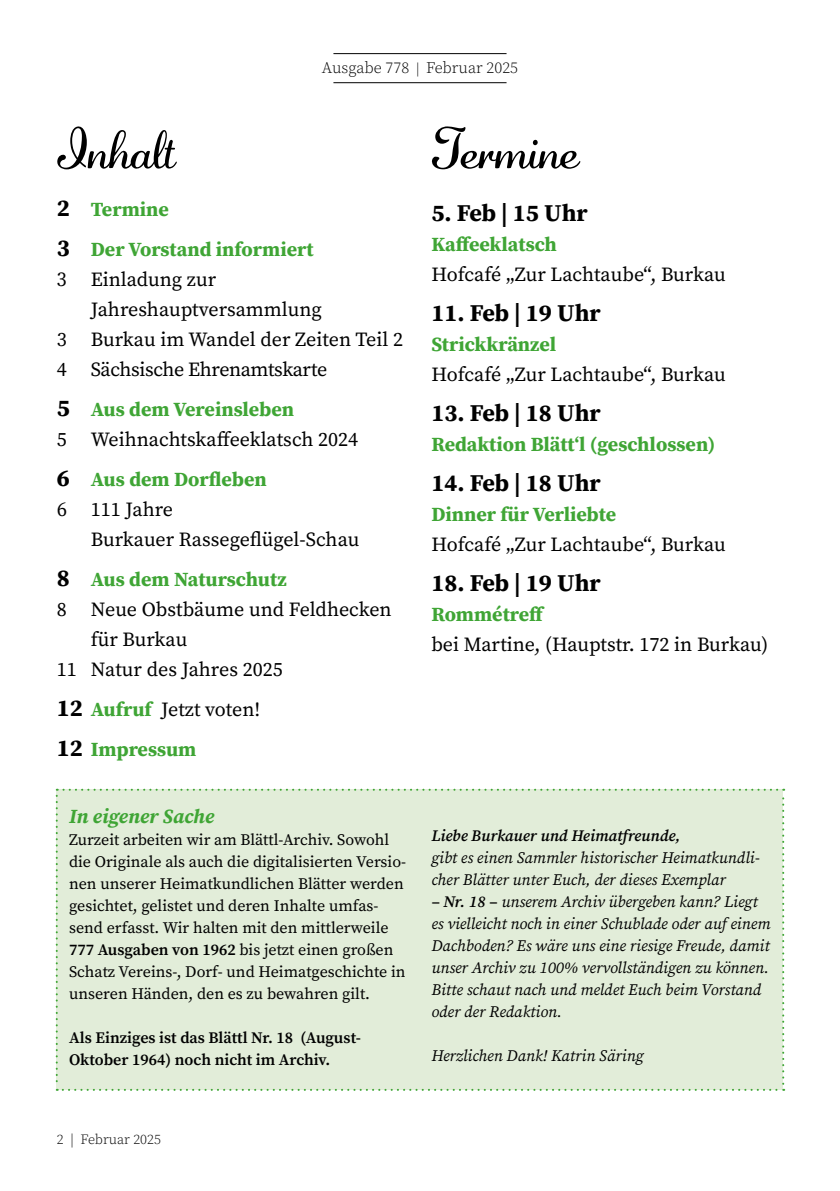
<style>
.page{position:relative;width:840px;height:1191px;background:#fff}
.page>*{position:absolute;margin:0;border:0;box-sizing:border-box;transform-origin:0 0}
.t1{font:54px "Adage Script JF";color:#000}
.t2{font:700 24px "Source Serif Pro";color:#000}
.t3{font:20px/30px "Source Serif Pro";color:#000}
.t4{font:700 20px/40px "Source Serif Pro";color:#3fa535}
.t5{font:20px "Source Serif Pro";letter-spacing:-.02em;color:#000}
.t6{font:italic 700 20px "Source Serif Pro";color:#3fa535}
.t7{font:italic 16px/22px "Source Serif Pro";color:#000}
.t8{font:16px/22px "Source Serif Pro";color:#000}
.t9{font:600 16px/22px "Source Serif Pro";color:#000}
.t10{font:italic 600 16px "Source Serif Pro";color:#000}
.t11{font:300 16px "Source Serif Pro";color:#000}
.t12{font:300 14px "Source Serif Pro";color:#000}
.s1{font-size:14px}
.s2{font-size:24px;color:#000}
.s3{font-weight:700;font-size:24px}
.s4{font-weight:700;color:#3fa535}
.s5{font-weight:400;color:#000}
.s6{font-weight:600}
</style>
<div class="page">
<hr style="left:333px;top:82px;width:173px;height:1px;background:#000">
<hr style="left:333px;top:53px;width:173px;height:1px;background:#000">
<div style="left:56px;top:788px;width:727px;height:302px;background:#e2edd9"></div>
<p class="t11" style="left:321px;top:58px;width:198px">Ausgabe 778 <span class="s1">|</span> Februar 2025</p>
<h1 class="t1" style="left:57px;top:114px;width:119px">Inhalt</h1>
<h1 class="t1" style="left:431px;top:114px;width:148px">Termine</h1>
<p class="t4" style="left:57px;top:189px;width:258px"><span class="s2">2</span> Termine<br><span class="s2">3</span> Der Vorstand informiert</p>
<p class="t3" style="left:57px;top:265px;width:161px">3 Einladung zur</p>
<p class="t3" style="left:91px;top:295px;width:232px">Jahreshauptversammlung</p>
<p class="t3" style="left:57px;top:325px;width:347px">3 Burkau im Wandel der Zeiten Teil 2</p>
<p class="t5" style="left:57px;top:356px;width:272px">4 Sächsische Ehrenamtskarte</p>
<p class="t3" style="left:57px;top:395px;width:303px"><span class="s3">5</span> <span class="s4">Aus dem Vereinsleben<br></span>5 Weihnachtskaffeeklatsch 2024</p>
<p class="t4" style="left:57px;top:464px;width:211px;line-height:30px"><span class="s2">6</span> Aus dem Dorfleben<br><span class="s5">6 111 Jahre</span></p>
<p class="t3" style="left:57px;top:520px;width:304px;line-height:40px;text-indent:34px">Burkauer Rassegeflügel-Schau<br><span class="s3">8</span> <span class="s4">Aus dem Naturschutz</span></p>
<p class="t3" style="left:57px;top:595px;width:336px">8 Neue Obstbäume und Feldhecken</p>
<p class="t3" style="left:91px;top:625px;width:98px">für Burkau</p>
<p class="t3" style="left:57px;top:655px;width:227px">11 Natur des Jahres 2025</p>
<p class="t4" style="left:57px;top:689px;width:205px"><span class="s2">12</span> Aufruf <span class="s5">Jetzt voten!<br></span><span class="s2">12</span> Impressum</p>
<h2 class="t2" style="left:431px;top:196px;width:158px">5. Feb | 15 Uhr</h2>
<p class="t4" style="left:431px;top:223px;width:127px">Kaffeeklatsch</p>
<p class="t3" style="left:431px;top:259px;width:296px">Hofcafé „Zur Lachtaube“, Burkau</p>
<h2 class="t2" style="left:431px;top:296px;width:171px">11. Feb | 19 Uhr</h2>
<p class="t4" style="left:431px;top:323px;width:126px">Strickkränzel</p>
<p class="t3" style="left:431px;top:359px;width:296px">Hofcafé „Zur Lachtaube“, Burkau</p>
<h2 class="t2" style="left:431px;top:396px;width:171px">13. Feb | 18 Uhr</h2>
<p class="t4" style="left:431px;top:423px;width:285px">Redaktion Blätt‘l (geschlossen)</p>
<h2 class="t2" style="left:431px;top:466px;width:171px">14. Feb | 18 Uhr</h2>
<p class="t4" style="left:431px;top:493px;width:186px">Dinner für Verliebte</p>
<p class="t3" style="left:431px;top:529px;width:296px">Hofcafé „Zur Lachtaube“, Burkau</p>
<h2 class="t2" style="left:431px;top:566px;width:171px">18. Feb | 19 Uhr</h2>
<p class="t4" style="left:431px;top:593px;width:115px">Rommétreff</p>
<p class="t3" style="left:431px;top:629px;width:338px">bei Martine, (Hauptstr. 172 in Burkau)</p>
<p class="t6" style="left:69px;top:802px;width:146px">In eigener Sache</p>
<p class="t8" style="left:69px;top:828px;width:338px">Zurzeit arbeiten wir am Blättl-Archiv. Sowohl die Originale als auch die digitalisierten Versio&shy;nen unserer Heimatkundlichen Blätter werden gesichtet, gelistet und deren Inhalte umfas&shy;send erfasst. Wir halten mit den mittlerweile <span class="s6">777 Ausgaben von 1962</span> bis jetzt einen großen Schatz Vereins-, Dorf- und Heimatgeschichte in unseren Händen, den es zu bewahren gilt.</p>
<p class="t9" style="left:69px;top:1026px;width:293px">Als Einziges ist das Blättl Nr. 18 (August-<br>Oktober 1964) noch nicht im Archiv.</p>
<p class="t10" style="left:431px;top:824px;width:250px">Liebe Burkauer und Heimatfreunde,</p>
<p class="t7" style="left:431px;top:846px;width:329px">gibt es einen Sammler historischer Heimatkundli&shy;cher Blätter unter Euch, der dieses Exemplar</p>
<p class="t7" style="left:431px;top:890px;width:340px"><span class="s6">– Nr. 18 –</span> unserem Archiv übergeben kann? Liegt es vielleicht noch in einer Schublade oder auf einem Dachboden? Es wäre uns eine riesige Freude, damit unser Archiv zu 100% vervollständigen zu können.<br>Bitte schaut nach und meldet Euch beim Vorstand oder der Redaktion.</p>
<p class="t7" style="left:431px;top:1044px;width:214px">Herzlichen Dank! Katrin Säring</p>
<p class="t12" style="left:57px;top:1130px;width:106px">2 | Februar 2025</p>
</div>
